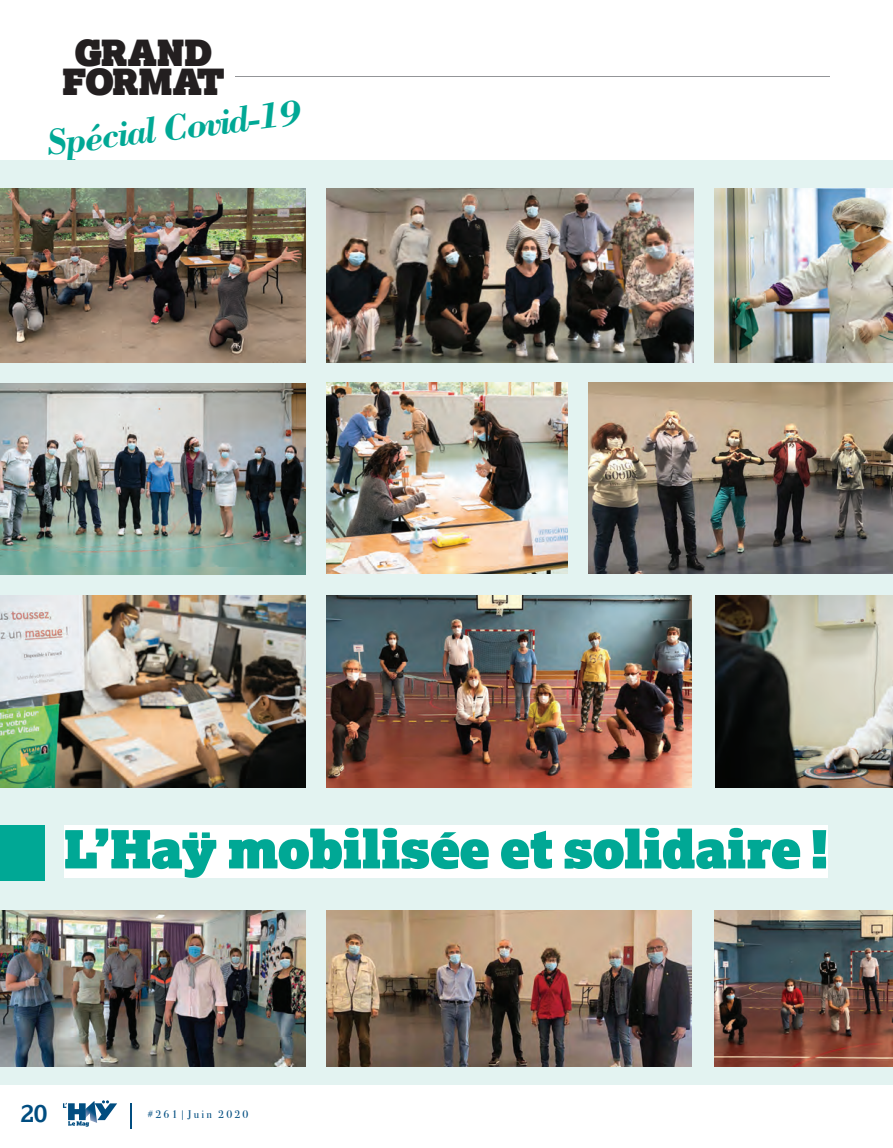
<style>
.page{position:relative;width:893px;height:1148px;background:#fff}
.page>*{position:absolute;margin:0;border:0;box-sizing:border-box;transform-origin:0 0}
.t1{font:52.5px "Lexia Advertising";letter-spacing:-.01em;color:#00a895}
.t2{font:italic 700 37.5px "Bodoni";color:#00a895}
.t3{font:35.85px/29.2px "Lexia Advertising";color:#231f20;text-align:center}
.t4{font:700 25.05px "Lexia";color:#014d80}
.t5{font:11.1px "Bodoni Svty Two ITCTT";letter-spacing:.2em;color:#014d80}
</style>
<div class="page">
<svg style="left:131px;top:1103px;width:1px;height:24px"></svg>
<svg style="left:63px;top:1100px;width:54px;height:26px"></svg>
<hr style="left:236px;top:76px;width:593px;height:1px;background:#939598">
<div style="left:0;top:160px;width:893px;height:924px;background:#e3f3f1"></div>
<div style="left:0;top:824px;width:45px;height:55px;background:#00a895"></div>
<div style="left:64px;top:825px;width:763px;height:52px;background:#fff"></div>
<img style="left:0;top:189px;width:305px;height:173px">
<img style="left:588px;top:382px;width:305px;height:191px">
<img style="left:0;top:596px;width:305px;height:191px">
<img style="left:326px;top:189px;width:367px;height:173px">
<img style="left:715px;top:596px;width:178px;height:191px">
<img style="left:326px;top:596px;width:365px;height:191px">
<img style="left:0;top:383px;width:305px;height:191px">
<img style="left:0;top:910px;width:305px;height:156px">
<img style="left:326px;top:382px;width:241px;height:191px">
<img style="left:715px;top:910px;width:178px;height:156px">
<img style="left:326px;top:910px;width:365px;height:156px">
<img style="left:714px;top:189px;width:179px;height:173px">
<p class="t3" style="left:63px;top:37px;width:164px">GRAND<br>FORMAT</p>
<p class="t2" style="left:44px;top:120px;width:258px;rotate:-7deg">Spécial Covid-19</p>
<p class="t1" style="left:64px;top:814px;width:764px">L’Haÿ mobilisée et solidaire !</p>
<p class="t4" style="left:21px;top:1097px;width:28px">20</p>
<p class="t5" style="left:147px;top:1104px;width:103px">#261|Juin 2020</p>
</div>
